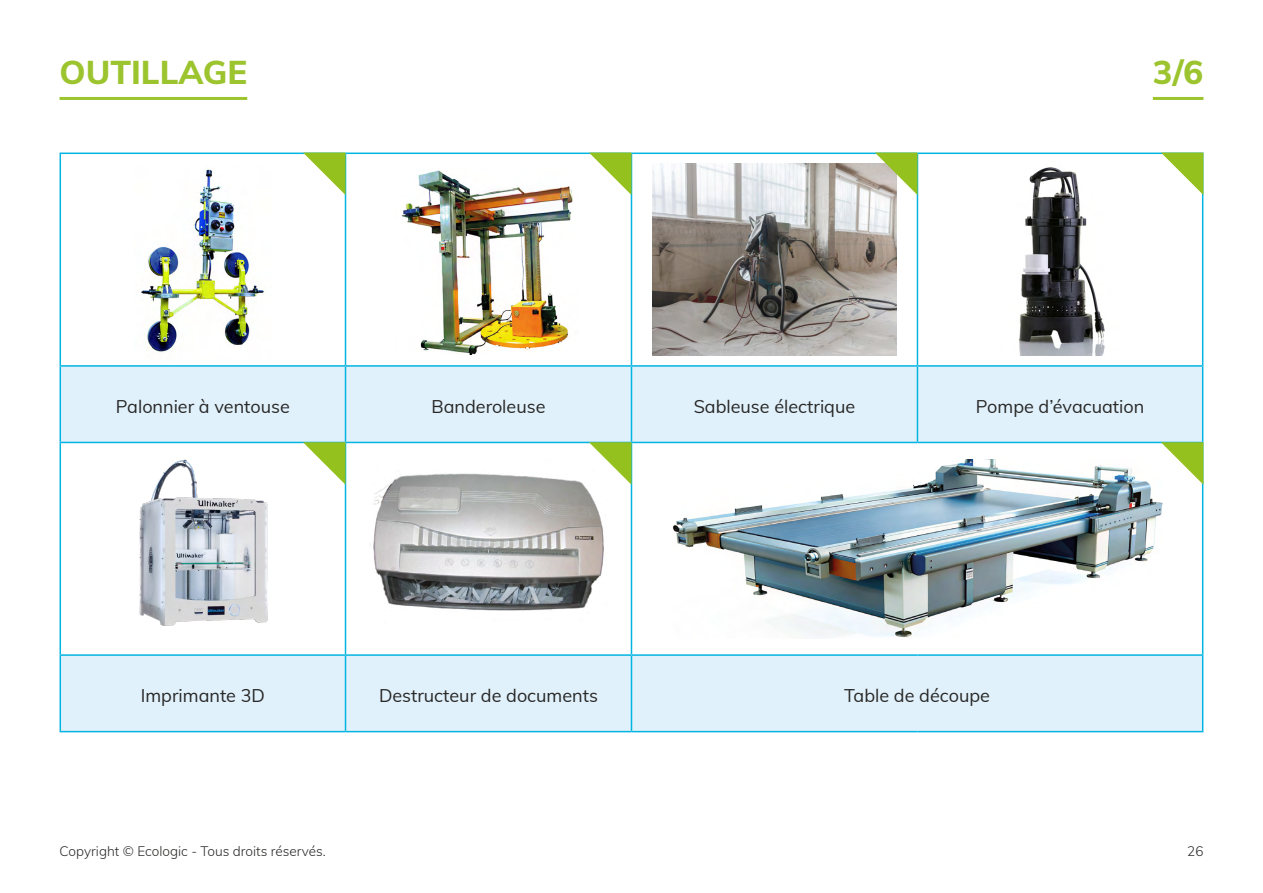
<style>
.page{position:relative;width:1263px;height:893px;background:#fff}
.page>*{position:absolute;margin:0;border:0;box-sizing:border-box;transform-origin:0 0}
.t1{font:800 33px "Muli";color:#9cc42e}
.t2{font:18px "Muli";color:#282827}
.t3{font:300 13.5px "Muli";color:#282827}
</style>
<div class="page">
<hr style="left:60px;top:97px;width:187px;height:3px;background:#9cc42e">
<hr style="left:1153px;top:97px;width:50px;height:3px;background:#9cc42e">
<svg style="left:61px;top:367px;width:1141px;height:364px;fill:#e1f1fb"></svg>
<hr style="left:345px;top:154px;width:1px;height:211px;background:#01b4e1">
<hr style="left:631px;top:154px;width:1px;height:211px;background:#01b4e1">
<hr style="left:917px;top:154px;width:1px;height:211px;background:#01b4e1">
<hr style="left:345px;top:367px;width:1px;height:75px;background:#01b4e1">
<hr style="left:631px;top:367px;width:1px;height:75px;background:#01b4e1">
<hr style="left:917px;top:367px;width:1px;height:75px;background:#01b4e1">
<hr style="left:345px;top:443px;width:1px;height:211px;background:#01b4e1">
<hr style="left:631px;top:443px;width:1px;height:211px;background:#01b4e1">
<hr style="left:345px;top:656px;width:1px;height:75px;background:#01b4e1">
<hr style="left:631px;top:656px;width:1px;height:75px;background:#01b4e1">
<hr style="left:60px;top:153px;width:285px;height:1px;background:#01b4e1">
<hr style="left:60px;top:154px;width:1px;height:211px;background:#01b4e1">
<hr style="left:345px;top:153px;width:286px;height:1px;background:#01b4e1">
<hr style="left:631px;top:153px;width:286px;height:1px;background:#01b4e1">
<hr style="left:917px;top:153px;width:286px;height:1px;background:#01b4e1">
<hr style="left:1202px;top:154px;width:1px;height:211px;background:#01b4e1">
<hr style="left:60px;top:443px;width:1px;height:211px;background:#01b4e1">
<hr style="left:1202px;top:443px;width:1px;height:211px;background:#01b4e1">
<hr style="left:60px;top:365px;width:285px;height:2px;background:#01b4e1">
<hr style="left:60px;top:367px;width:1px;height:75px;background:#01b4e1">
<hr style="left:345px;top:365px;width:286px;height:2px;background:#01b4e1">
<hr style="left:631px;top:365px;width:286px;height:2px;background:#01b4e1">
<hr style="left:917px;top:365px;width:286px;height:2px;background:#01b4e1">
<hr style="left:1202px;top:367px;width:1px;height:75px;background:#01b4e1">
<hr style="left:60px;top:442px;width:285px;height:1px;background:#01b4e1">
<hr style="left:345px;top:442px;width:286px;height:1px;background:#01b4e1">
<hr style="left:631px;top:442px;width:286px;height:1px;background:#01b4e1">
<hr style="left:917px;top:442px;width:286px;height:1px;background:#01b4e1">
<hr style="left:60px;top:654px;width:285px;height:2px;background:#01b4e1">
<hr style="left:60px;top:656px;width:1px;height:75px;background:#01b4e1">
<hr style="left:345px;top:654px;width:286px;height:2px;background:#01b4e1">
<hr style="left:631px;top:654px;width:286px;height:2px;background:#01b4e1">
<hr style="left:917px;top:654px;width:286px;height:2px;background:#01b4e1">
<hr style="left:1202px;top:656px;width:1px;height:75px;background:#01b4e1">
<hr style="left:60px;top:731px;width:285px;height:1px;background:#01b4e1">
<hr style="left:345px;top:731px;width:286px;height:1px;background:#01b4e1">
<hr style="left:631px;top:731px;width:286px;height:1px;background:#01b4e1">
<hr style="left:917px;top:731px;width:286px;height:1px;background:#01b4e1">
<img style="left:141px;top:169px;width:123px;height:183px">
<img style="left:401px;top:170px;width:172px;height:185px">
<img style="left:652px;top:164px;width:244px;height:192px">
<img style="left:1018px;top:167px;width:87px;height:189px">
<img style="left:134px;top:453px;width:138px;height:192px">
<img style="left:369px;top:455px;width:239px;height:188px">
<img style="left:672px;top:459px;width:490px;height:179px">
<svg style="left:589px;top:442px;width:42px;height:43px"></svg>
<svg style="left:303px;top:442px;width:42px;height:43px"></svg>
<svg style="left:1161px;top:442px;width:42px;height:43px"></svg>
<svg style="left:875px;top:153px;width:42px;height:42px;background:#b5c776"></svg>
<svg style="left:303px;top:153px;width:42px;height:42px"></svg>
<svg style="left:589px;top:153px;width:42px;height:42px"></svg>
<svg style="left:1161px;top:153px;width:42px;height:42px"></svg>
<h1 class="t1" style="left:60px;top:48px;width:189px">OUTILLAGE</h1>
<h1 class="t1" style="left:1153px;top:48px;width:52px">3/6</h1>
<p class="t2" style="left:116px;top:394px;width:176px">Palonnier à ventouse</p>
<p class="t2" style="left:431px;top:394px;width:115px">Banderoleuse</p>
<p class="t2" style="left:694px;top:394px;width:163px">Sableuse électrique</p>
<p class="t2" style="left:976px;top:394px;width:170px">Pompe d’évacuation</p>
<p class="t2" style="left:141px;top:683px;width:126px">Imprimante 3D</p>
<p class="t2" style="left:379px;top:683px;width:220px">Destructeur de documents</p>
<p class="t2" style="left:844px;top:683px;width:147px">Table de découpe</p>
<p class="t3" style="left:60px;top:841px;width:268px">Copyright © Ecologic - Tous droits réservés.</p>
<p class="t3" style="left:1187px;top:841px;width:18px">26</p>
</div>
